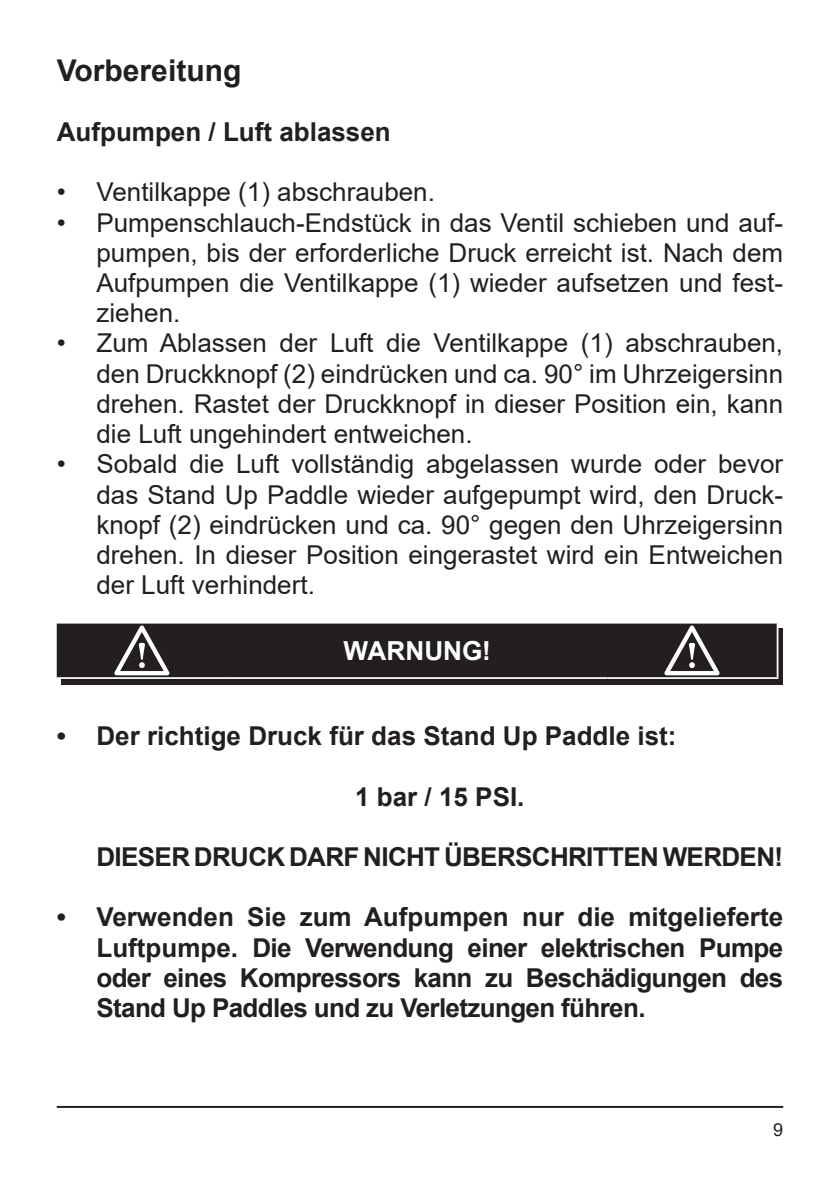
<style>
.page{position:relative;width:840px;height:1191px;background:#fff}
.page>*{position:absolute;margin:0;border:0;box-sizing:border-box;transform-origin:0 0}
.t1{font:700 30px "Arial";color:#231f20}
.t2{font:700 26.2px "Arial";letter-spacing:-.005em;color:#fff}
.t3{font:26px/30.2px "Arial";color:#231f20;text-align:justify}
.t4{font:700 26px/30.2px "Arial";letter-spacing:-.025em;color:#231f20;text-align:justify}
.t5{font:700 26px "Arial";color:#231f20}
.t6{font:18px "Arial";color:#231f20}
</style>
<div class="page">
<hr style="left:57px;top:1106px;width:725px;height:2px;background:#231f20">
<div style="left:62px;top:628px;width:720px;height:57px;background:#231f20"></div>
<hr style="left:776px;top:623px;width:2px;height:54px;background:#fff">
<hr style="left:57px;top:677px;width:170px;height:2px;background:#fff">
<hr style="left:227px;top:677px;width:380px;height:2px;background:#fff">
<hr style="left:607px;top:677px;width:171px;height:2px;background:#fff">
<svg style="left:57px;top:623px;width:720px;height:55px"></svg>
<p class="t1" style="left:57px;top:49px;width:186px">Vorbereitung</p>
<p class="t5" style="left:57px;top:113px;width:335px">Aufpumpen / Luft ablassen</p>
<p class="t3" style="left:57px;top:177px;width:379px">• Ventilkappe (1) abschrauben.</p>
<p class="t3" style="left:96px;top:207px;width:687px;text-indent:-40px">• Pumpenschlauch-Endstück in das Ventil schieben und auf&shy;pumpen, bis der erforderliche Druck erreicht ist. Nach dem Aufpumpen die Ventilkappe (1) wieder aufsetzen und fest&shy;ziehen.</p>
<p class="t3" style="left:96px;top:328px;width:687px;text-indent:-40px">• Zum Ablassen der Luft die Ventilkappe (1) abschrauben, den Druckknopf (2) eindrücken und ca. 90° im Uhrzeigersinn drehen. Rastet der Druckknopf in dieser Position ein, kann die Luft ungehindert entweichen.</p>
<p class="t3" style="left:96px;top:449px;width:687px;text-indent:-40px">• Sobald die Luft vollständig abgelassen wurde oder bevor das Stand Up Paddle wieder aufgepumpt wird, den Druck&shy;knopf (2) eindrücken und ca. 90° gegen den Uhrzeigersinn drehen. In dieser Position eingerastet wird ein Entweichen der Luft verhindert.</p>
<p class="t2" style="left:343px;top:632px;width:148px">WARNUNG!</p>
<p class="t5" style="left:57px;top:717px;width:621px">• Der richtige Druck für das Stand Up Paddle ist:</p>
<p class="t4" style="left:355px;top:781px;width:171px">1 bar / 15 PSI.</p>
<p class="t4" style="left:96px;top:842px;width:687px">DIESER DRUCK DARF NICHT ÜBERSCHRITTEN WERDEN!</p>
<p class="t4" style="left:96px;top:902px;width:688px;text-indent:-40px">• Verwenden Sie zum Aufpumpen nur die mitgelieferte Luftpumpe. Die Verwendung einer elektrischen Pumpe oder eines Kompressors kann zu Beschädigungen des Stand Up Paddles und zu Verletzungen führen.</p>
<p class="t6" style="left:772px;top:1117px;width:12px">9</p>
</div>
